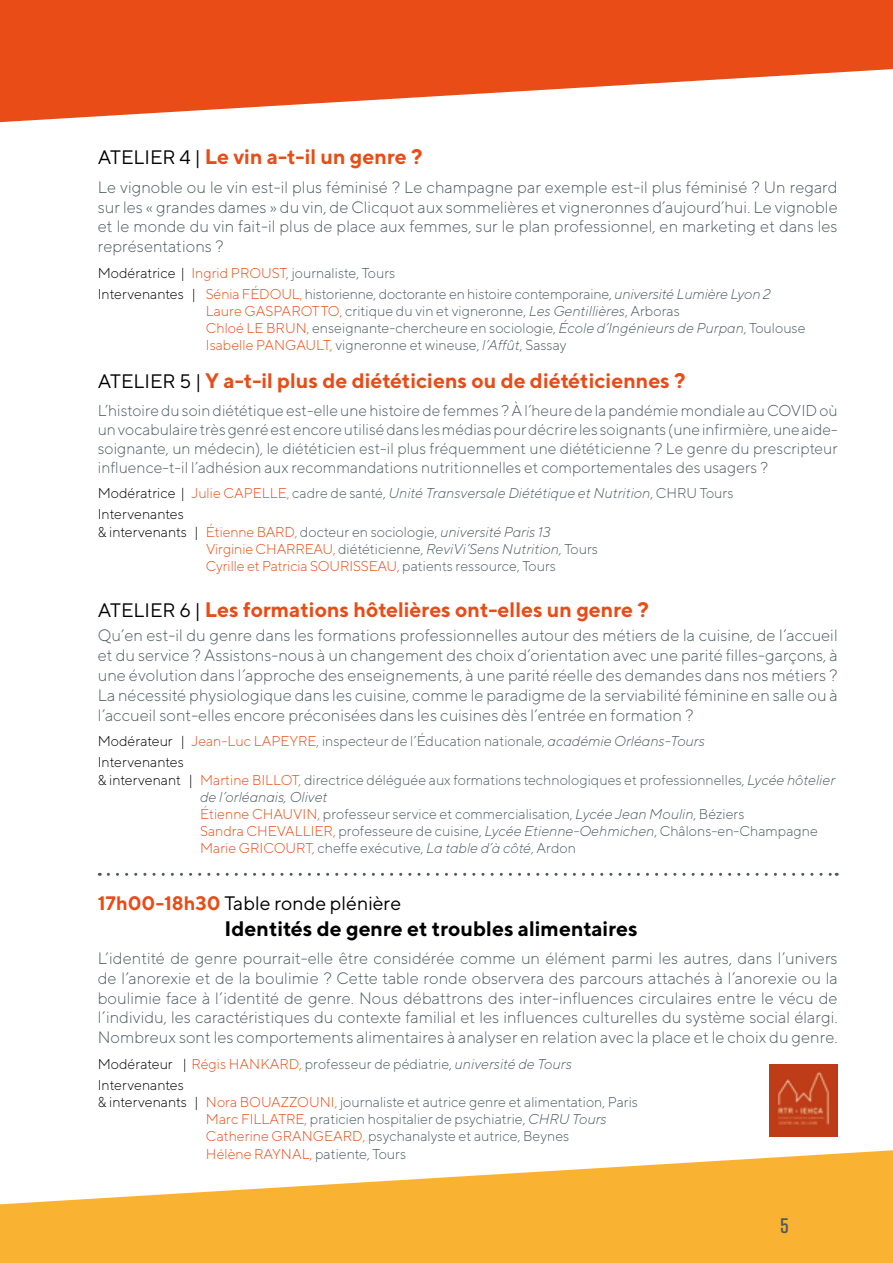
<style>
.page{position:relative;width:893px;height:1263px;background:#fff}
.page>*{position:absolute;margin:0;border:0;box-sizing:border-box;transform-origin:0 0}
.t1{font:700 21px "TT Norms";color:#e94c16}
.t2{font:700 21px "TT Norms";color:#000}
.t3{font:600 21px "Rift";color:#4d5a60}
.t4{font:19.5px "TT Norms";color:#000}
.t5{font:300 16.5px/19.8px "TT Norms";color:#4d5a60;text-align:justify}
.t6{font:300 15.75px/18.9px "TT Norms";color:#4d5a60;text-align:justify}
.t7{font:300 14.25px/17.1px "TT Norms";color:#4d5a60}
.t8{font:italic 300 14.25px/21.3px "TT Norms";color:#4d5a60}
.t9{font:300 14.25px/21.3px "TT Norms";color:#000}
.s1{font-weight:400;font-size:19.5px;color:#000}
.s2{color:#000}
.s3{color:#e94c16}
.s4{font-style:italic}
.s5{font-style:normal;color:#000}
.s6{font-style:normal;color:#e94c16}
.s7{font-style:normal}
.s8{font-weight:700;color:#e94c16}
.s9{color:#4d5a60}
.s10{font-style:italic;color:#4d5a60}
</style>
<div class="page">
<svg style="left:0;top:0;width:893px;height:122px;fill:#e94c16"></svg>
<svg style="left:0;top:1150px;width:893px;height:113px;fill:#f9b231"></svg>
<svg style="left:108px;top:873px;width:729px;height:3px"></svg>
<img style="left:770px;top:1064px;width:68px;height:72px">
<p class="t1" style="left:98px;top:144px;width:326px"><span class="s1">ATELIER 4 |</span> Le vin a-t-il un genre ?</p>
<p class="t5" style="left:98px;top:177px;width:741px">Le vignoble ou le vin est-il plus féminisé ? Le champagne par exemple est-il plus féminisé ? Un regard sur les « grandes dames » du vin, de Clicquot aux sommelières et vigneronnes d’aujourd’hui. Le vignoble et le monde du vin fait-il plus de place aux femmes, sur le plan professionnel, en marketing et dans les représentations ?</p>
<p class="t7" style="left:98px;top:262px;width:674px;line-height:21.3px"><span class="s2">Modératrice |</span> <span class="s3">Ingrid PROUST,</span> journaliste, Tours<br><span class="s2">Intervenantes |</span> <span class="s3">Sénia FÉDOUL,</span> historienne, doctorante en histoire contemporaine, <span class="s4">université Lumière Lyon 2</span></p>
<p class="t7" style="left:206px;top:302px;width:601px"><span class="s3">Laure GASPAROTTO,</span> critique du vin et vigneronne, <span class="s4">Les Gentillières</span>, Arboras<br><span class="s3">Chloé LE BRUN,</span> enseignante-chercheure en sociologie, <span class="s4">École d’Ingénieurs de Purpan</span>, Toulouse<br><span class="s3">Isabelle PANGAULT,</span> vigneronne et wineuse, <span class="s4">l’Affût</span>, Sassay</p>
<p class="t1" style="left:98px;top:368px;width:589px"><span class="s1">ATELIER 5 |</span> Y a-t-il plus de diététiciens ou de diététiciennes ?</p>
<p class="t6" style="left:98px;top:400px;width:741px">L’histoire du soin diététique est-elle une histoire de femmes ? À l’heure de la pandémie mondiale au COVID où un vocabulaire très genré est encore utilisé dans les médias pour décrire les soignants (une infirmière, une aide&shy;soignante, un médecin), le diététicien est-il plus fréquemment une diététicienne ? Le genre du prescripteur influence-t-il l’adhésion aux recommandations nutritionnelles et comportementales des usagers ?</p>
<p class="t8" style="left:98px;top:482px;width:637px"><span class="s5">Modératrice |</span> <span class="s6">Julie CAPELLE,</span> <span class="s7">cadre de santé,</span> Unité Transversale Diététique et Nutrition<span class="s7">, CHRU Tours<br></span><span class="s5">Intervenantes</span></p>
<p class="t7" style="left:206px;top:523px;width:394px;text-indent:-108px"><span class="s2">&amp; intervenants |</span> <span class="s3">Étienne BARD,</span> docteur en sociologie, <span class="s4">université Paris 13<br></span><span class="s3">Virginie CHARREAU,</span> diététicienne, <span class="s4">ReviVi’Sens Nutrition</span>, Tours<br><span class="s3">Cyrille et Patricia SOURISSEAU,</span> patients ressource, Tours</p>
<p class="t1" style="left:98px;top:597px;width:553px"><span class="s1">ATELIER 6 |</span> Les formations hôtelières ont-elles un genre ?</p>
<p class="t5" style="left:98px;top:625px;width:741px">Qu’en est-il du genre dans les formations professionnelles autour des métiers de la cuisine, de l’accueil et du service ? Assistons-nous à un changement des choix d’orientation avec une parité filles-garçons, à une évolution dans l’approche des enseignements, à une parité réelle des demandes dans nos métiers ?<br>La nécessité physiologique dans les cuisine, comme le paradigme de la serviabilité féminine en salle ou à l’accueil sont-elles encore préconisées dans les cuisines dès l’entrée en formation ?</p>
<p class="t7" style="left:98px;top:730px;width:609px;line-height:21.3px"><span class="s2">Modérateur |</span> <span class="s3">Jean-Luc LAPEYRE,</span> inspecteur de l’Éducation nationale, <span class="s4">académie Orléans-Tours<br></span><span class="s2">Intervenantes</span></p>
<p class="t7" style="left:200px;top:771px;width:636px;text-indent:-102px"><span class="s2">&amp; intervenant |</span> <span class="s3">Martine BILLOT,</span> directrice déléguée aux formations technologiques et professionnelles, <span class="s4">Lycée hôtelier de l’orléanais, Olivet<br></span><span class="s3">Étienne CHAUVIN,</span> professeur service et commercialisation, <span class="s4">Lycée Jean Moulin</span>, Béziers<br><span class="s3">Sandra CHEVALLIER,</span> professeure de cuisine, <span class="s4">Lycée Etienne-Oehmichen</span>, Châlons-en-Champagne <span class="s3">Marie GRICOURT,</span> cheffe exécutive, <span class="s4">La table d’à côté</span>, Ardon</p>
<p class="t4" style="left:98px;top:891px;width:305px"><span class="s8">17h00-18h30</span> Table ronde plénière</p>
<p class="t2" style="left:225px;top:915px;width:415px">Identités de genre et troubles alimentaires</p>
<p class="t5" style="left:98px;top:948px;width:741px">L’identité de genre pourrait-elle être considérée comme un élément parmi les autres, dans l’univers de l’anorexie et de la boulimie ? Cette table ronde observera des parcours attachés à l’anorexie ou la boulimie face à l’identité de genre. Nous débattrons des inter-influences circulaires entre le vécu de l’individu, les caractéristiques du contexte familial et les influences culturelles du système social élargi.<br>Nombreux sont les comportements alimentaires à analyser en relation avec la place et le choix du genre.</p>
<p class="t9" style="left:98px;top:1053px;width:476px">Modérateur | <span class="s3">Régis HANKARD,</span> <span class="s9">professeur de pédiatrie,</span> <span class="s10">université de Tours<br></span>Intervenantes</p>
<p class="t7" style="left:206px;top:1093px;width:434px;text-indent:-108px"><span class="s2">&amp; intervenants |</span> <span class="s3">Nora BOUAZZOUNI,</span> journaliste et autrice genre et alimentation, Paris <span class="s3">Marc FILLATRE,</span> praticien hospitalier de psychiatrie, <span class="s4">CHRU Tours </span><span class="s3">Catherine GRANGEARD,</span> psychanalyste et autrice, Beynes<br><span class="s3">Hélène RAYNAL,</span> patiente, Tours</p>
<p class="t3" style="left:780px;top:1210px;width:10px">5</p>
</div>
